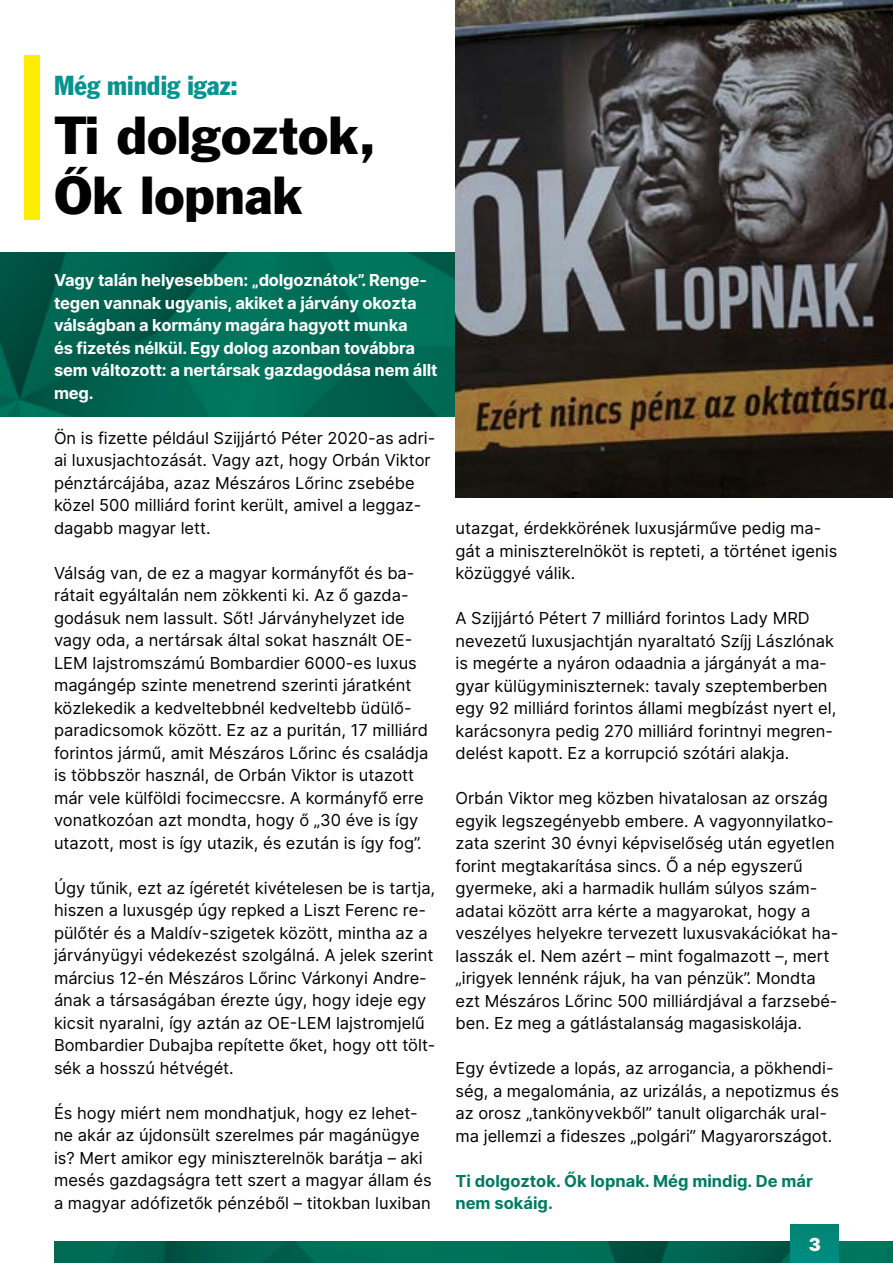
<style>
.page{position:relative;width:893px;height:1263px;background:#fff}
.page>*{position:absolute;margin:0;border:0;box-sizing:border-box;transform-origin:0 0}
.t1{font:49.5px/59.4px "Franklin Gothic Std No.2 Roman";color:#000}
.t2{font:condensed 27px "Franklin Gothic Std";color:#069490}
.t3{font:900 18px "Inter";color:#fff}
.t4{font:16.5px/22.5px "Inter";color:#000}
.t5{font:700 16.5px/22.5px "Inter";letter-spacing:-.01em;color:#fff}
.t6{font:700 16.5px/22.5px "Inter";color:#007a61}
</style>
<div class="page">
<img style="left:54px;top:1242px;width:839px;height:21px">
<div style="left:791px;top:1225px;width:48px;height:38px;background:#00887b"></div>
<img style="left:0;top:252px;width:455px;height:165px">
<img style="left:455px;top:0;width:438px;height:497px">
<div style="left:24px;top:55px;width:16px;height:165px;background:#ffed00"></div>
<h2 class="t2" style="left:54px;top:69px;width:185px">Még mindig igaz:</h2>
<h1 class="t1" style="left:54px;top:106px;width:324px">Ti dolgoztok,<br>Ők lopnak</h1>
<p class="t5" style="left:54px;top:268px;width:385px">Vagy talán helyesebben: „dolgoznátok”. Renge&shy;tegen vannak ugyanis, akiket a járvány okozta válságban a kormány magára hagyott munka<br>és fizetés nélkül. Egy dolog azonban továbbra sem változott: a nertársak gazdagodása nem állt meg.</p>
<p class="t4" style="left:54px;top:426px;width:383px">Ön is fizette például Szijjártó Péter 2020-as adri&shy;ai luxusjachtozását. Vagy azt, hogy Orbán Viktor pénztárcájába, azaz Mészáros Lőrinc zsebébe közel 500 milliárd forint került, amivel a leggaz&shy;dagabb magyar lett.</p>
<p class="t4" style="left:54px;top:561px;width:376px">Válság van, de ez a magyar kormányfőt és ba&shy;rátait egyáltalán nem zökkenti ki. Az ő gazda&shy;godásuk nem lassult. Sőt! Járványhelyzet ide vagy oda, a nertársak által sokat használt OE-LEM lajstromszámú Bombardier 6000-es luxus magángép szinte menetrend szerinti járatként közlekedik a kedveltebbnél kedveltebb üdülő&shy;paradicsomok között. Ez az a puritán, 17 milliárd forintos jármű, amit Mészáros Lőrinc és családja is többször használ, de Orbán Viktor is utazott már vele külföldi focimeccsre. A kormányfő erre vonatkozóan azt mondta, hogy ő „30 éve is így utazott, most is így utazik, és ezután is így fog”.</p>
<p class="t4" style="left:54px;top:876px;width:383px">Úgy tűnik, ezt az ígéretét kivételesen be is tartja, hiszen a luxusgép úgy repked a Liszt Ferenc re&shy;pülőtér és a Maldív-szigetek között, mintha az a járványügyi védekezést szolgálná. A jelek szerint március 12-én Mészáros Lőrinc Várkonyi Andre&shy;ának a társaságában érezte úgy, hogy ideje egy kicsit nyaralni, így aztán az OE-LEM lajstromjelű Bombardier Dubajba repítette őket, hogy ott tölt&shy;sék a hosszú hétvégét.</p>
<p class="t4" style="left:54px;top:1101px;width:379px">És hogy miért nem mondhatjuk, hogy ez lehet&shy;ne akár az újdonsült szerelmes pár magánügye is? Mert amikor egy miniszterelnök barátja – aki mesés gazdagságra tett szert a magyar állam és a magyar adófizetők pénzéből – titokban luxiban</p>
<p class="t4" style="left:455px;top:516px;width:383px">utazgat, érdekkörének luxusjárműve pedig ma&shy;gát a miniszterelnököt is repteti, a történet igenis közüggyé válik.</p>
<p class="t4" style="left:455px;top:606px;width:382px">A Szijjártó Pétert 7 milliárd forintos Lady MRD nevezetű luxusjachtján nyaraltató Szíjj Lászlónak is megérte a nyáron odaadnia a járgányát a ma&shy;gyar külügyminiszternek: tavaly szeptemberben egy 92 milliárd forintos állami megbízást nyert el, karácsonyra pedig 270 milliárd forintnyi megren&shy;delést kapott. Ez a korrupció szótári alakja.</p>
<p class="t4" style="left:455px;top:786px;width:384px">Orbán Viktor meg közben hivatalosan az ország egyik legszegényebb embere. A vagyonnyilatko&shy;zata szerint 30 évnyi képviselőség után egyetlen forint megtakarítása sincs. Ő a nép egyszerű gyermeke, aki a harmadik hullám súlyos szám&shy;adatai között arra kérte a magyarokat, hogy a veszélyes helyekre tervezett luxusvakációkat ha&shy;lasszák el. Nem azért – mint fogalmazott –, mert „irigyek lennénk rájuk, ha van pénzük”. Mondta ezt Mészáros Lőrinc 500 milliárdjával a farzsebé&shy;ben. Ez meg a gátlástalanság magasiskolája.</p>
<p class="t4" style="left:455px;top:1056px;width:385px">Egy évtizede a lopás, az arrogancia, a pökhendi&shy;ség, a megalománia, az urizálás, a nepotizmus és az orosz „tankönyvekből” tanult oligarchák ural&shy;ma jellemzi a fideszes „polgári” Magyarországot.</p>
<p class="t6" style="left:455px;top:1169px;width:359px">Ti dolgoztok. Ők lopnak. Még mindig. De már nem sokáig.</p>
<p class="t3" style="left:809px;top:1231px;width:14px">3</p>
</div>
